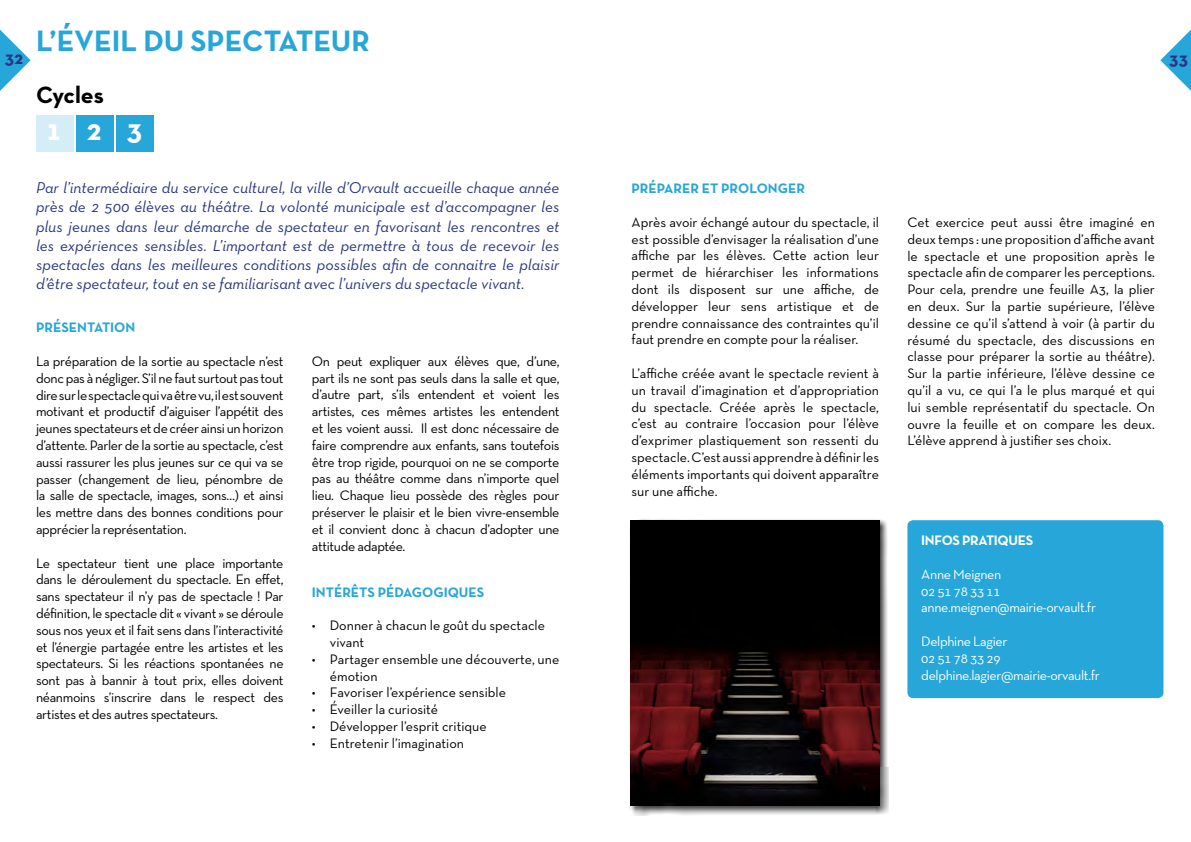
<style>
.page{position:relative;width:1191px;height:842px;background:#fff}
.page>*{position:absolute;margin:0;border:0;box-sizing:border-box;transform-origin:0 0}
.t1{font:700 30px "Neutra Text TF";color:#26a6d9}
.t2{font:700 30px "Neutra Text TF";color:#fff}
.t3{font:700 24px "Neutra Text TF";letter-spacing:-.005em;color:#000}
.t4{font:700 18px "Neutra Text TF";color:#283583}
.t5{font:italic 16px/19.2px "Neutra Text TF";color:#283583;text-align:justify}
.t6{font:14px/16.8px "Neutra Text TF";color:#000;text-align:justify}
.t7{font:14px/16.8px "Neutra Text TF";letter-spacing:-.025em;color:#fff}
.t8{font:700 14px "Neutra Text TF";color:#26a6d9}
.t9{font:700 14px "Neutra Text TF";letter-spacing:-.025em;color:#fff}
</style>
<div class="page">
<div style="left:36px;top:114px;width:37px;height:37px;background:#d4edf7"></div>
<div style="left:76px;top:114px;width:37px;height:37px;background:#26a6d9"></div>
<div style="left:117px;top:114px;width:37px;height:37px;background:#26a6d9"></div>
<svg style="left:1160px;top:30px;width:31px;height:61px"></svg>
<div style="left:907px;top:520px;width:256px;height:178px;background:#26a6d9;border-radius:6px"></div>
<div style="left:629px;top:519px;width:259px;height:297px;background:#000;opacity:.75"></div>
<img style="left:630px;top:520px;width:249px;height:286px">
<svg style="left:0;top:30px;width:31px;height:61px"></svg>
<p class="t4" style="left:5px;top:47px;width:20px">32</p>
<h1 class="t1" style="left:36px;top:22px;width:335px">L’ÉVEIL DU SPECTATEUR</h1>
<h2 class="t3" style="left:36px;top:80px;width:69px">Cycles</h2>
<h1 class="t2" style="left:46px;top:112px;width:98px">123</h1>
<p class="t5" style="left:36px;top:178px;width:525px">Par l’intermédiaire du service culturel, la ville d’Orvault accueille chaque année près de 2 500 élèves au théâtre. La volonté municipale est d’accompagner les plus jeunes dans leur démarche de spectateur en favorisant les rencontres et les expériences sensibles. L’important est de permettre à tous de recevoir les spectacles dans les meilleures conditions possibles afin de connaitre le plaisir d’être spectateur, tout en se familiarisant avec l’univers du spectacle vivant.</p>
<p class="t8" style="left:36px;top:319px;width:101px">PRÉSENTATION</p>
<p class="t6" style="left:36px;top:353px;width:249px">La préparation de la sortie au spectacle n’est donc pas à négliger. S’il ne faut surtout pas tout dire sur le spectacle qui va être vu, il est souvent motivant et productif d’aiguiser l’appétit des jeunes spectateurs et de créer ainsi un horizon d’attente. Parler de la sortie au spectacle, c’est aussi rassurer les plus jeunes sur ce qui va se passer (changement de lieu, pénombre de la salle de spectacle, images, sons…) et ainsi les mettre dans des bonnes conditions pour apprécier la représentation.</p>
<p class="t6" style="left:36px;top:554px;width:249px">Le spectateur tient une place importante dans le déroulement du spectacle. En effet, sans spectateur il n’y pas de spectacle ! Par définition, le spectacle dit « vivant » se déroule sous nos yeux et il fait sens dans l’interactivité et l’énergie partagée entre les artistes et les spectateurs. Si les réactions spontanées ne sont pas à bannir à tout prix, elles doivent néanmoins s’inscrire dans le respect des artistes et des autres spectateurs.</p>
<p class="t6" style="left:312px;top:352px;width:249px">On peut expliquer aux élèves que, d’une, part ils ne sont pas seuls dans la salle et que, d’autre part, s’ils entendent et voient les artistes, ces mêmes artistes les entendent et les voient aussi. Il est donc nécessaire de faire comprendre aux enfants, sans toutefois être trop rigide, pourquoi on ne se comporte pas au théâtre comme dans n’importe quel lieu. Chaque lieu possède des règles pour préserver le plaisir et le bien vivre-ensemble et il convient donc à chacun d’adopter une attitude adaptée.</p>
<p class="t8" style="left:312px;top:583px;width:174px">INTÉRÊTS PÉDAGOGIQUES</p>
<p class="t6" style="left:330px;top:617px;width:216px;text-indent:-18px">• Donner à chacun le goût du spectacle vivant</p>
<p class="t6" style="left:330px;top:650px;width:231px;text-indent:-18px">• Partager ensemble une découverte, une émotion</p>
<p class="t6" style="left:312px;top:684px;width:195px">• Favoriser l’expérience sensible</p>
<p class="t6" style="left:312px;top:701px;width:128px">• Éveiller la curiosité</p>
<p class="t6" style="left:312px;top:718px;width:176px">• Développer l’esprit critique</p>
<p class="t6" style="left:312px;top:734px;width:154px">• Entretenir l’imagination</p>
<p class="t4" style="left:1169px;top:47px;width:20px">33</p>
<p class="t8" style="left:631px;top:180px;width:175px">PRÉPARER ET PROLONGER</p>
<p class="t6" style="left:631px;top:213px;width:249px">Après avoir échangé autour du spectacle, il est possible d’envisager la réalisation d’une affiche par les élèves. Cette action leur permet de hiérarchiser les informations dont ils disposent sur une affiche, de développer leur sens artistique et de prendre connaissance des contraintes qu’il faut prendre en compte pour la réaliser.</p>
<p class="t6" style="left:631px;top:365px;width:249px">L’affiche créée avant le spectacle revient à un travail d’imagination et d’appropriation du spectacle. Créée après le spectacle, c’est au contraire l’occasion pour l’élève d’exprimer plastiquement son ressenti du spectacle. C’est aussi apprendre à définir les éléments importants qui doivent apparaître sur une affiche.</p>
<p class="t6" style="left:907px;top:214px;width:249px">Cet exercice peut aussi être imaginé en deux temps : une proposition d’affiche avant le spectacle et une proposition après le spectacle afin de comparer les perceptions.<br>Pour cela, prendre une feuille A3, la plier en deux. Sur la partie supérieure, l’élève dessine ce qu’il s’attend à voir (à partir du résumé du spectacle, des discussions en classe pour préparer la sortie au théâtre).<br>Sur la partie inférieure, l’élève dessine ce qu’il a vu, ce qui l’a le plus marqué et qui lui semble représentatif du spectacle. On ouvre la feuille et on compare les deux.<br>L’élève apprend à justifier ses choix.</p>
<p class="t9" style="left:921px;top:532px;width:113px">INFOS PRATIQUES</p>
<p class="t7" style="left:921px;top:565px;width:176px">Anne Meignen<br>02 51 78 33 11 anne.meignen@mairie-orvault.fr</p>
<p class="t7" style="left:921px;top:633px;width:180px">Delphine Lagier<br>02 51 78 33 29 delphine.lagier@mairie-orvault.fr</p>
</div>
